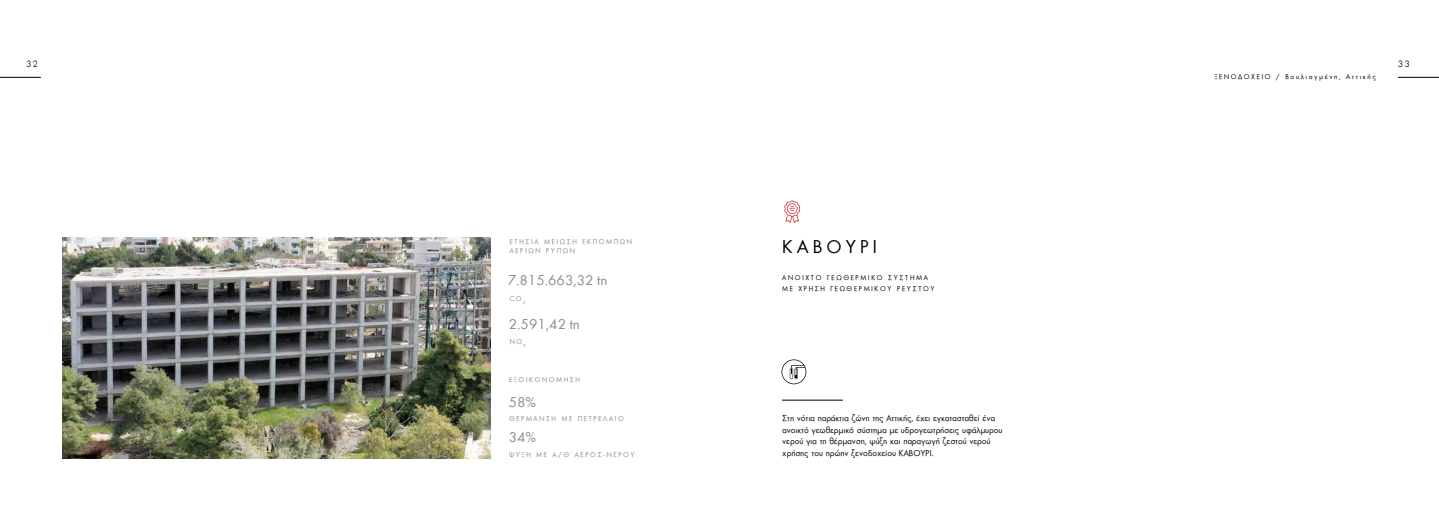
<style>
.page{position:relative;width:1439px;height:521px;background:#fff}
.page>*{position:absolute;margin:0;border:0;box-sizing:border-box;transform-origin:0 0}
.t1{font:19.25px "Futura Greek";letter-spacing:.2em;color:#000}
.t2{font:14.88px "Futura Greek";color:#8a8b8c}
.t3{font:9.62px/11.5px "UB Future";color:#000}
.t4{font:300 9.62px "Futura Greek";color:#000}
.t5{font:7.88px/9.5px "UB Future";letter-spacing:.2em;color:#8a8b8c}
.t6{font:7.88px "UB Future";letter-spacing:.2em;color:#000}
</style>
<div class="page">
<hr style="left:0;top:77px;width:41px;height:1px;background:#000">
<hr style="left:1398px;top:77px;width:41px;height:1px;background:#000">
<hr style="left:782px;top:400px;width:61px;height:1px;background:#000">
<svg style="left:781px;top:359px;width:25px;height:25px"></svg>
<svg style="left:784px;top:200px;width:16px;height:23px"></svg>
<img style="left:62px;top:238px;width:428px;height:221px">
<p class="t4" style="left:26px;top:59px;width:14px">32</p>
<p class="t4" style="left:1398px;top:59px;width:14px">33</p>
<p class="t5" style="left:509px;top:237px;width:124px">ΕΤΗΣΙΑ ΜΕΙΩΣΗ ΕΚΠΟΜΠΩΝ<br>ΑΕΡΙΩΝ ΡΥΠΩΝ</p>
<p class="t2" style="left:508px;top:273px;width:101px">7.815.663,32 tn</p>
<p class="t2" style="left:509px;top:316px;width:73px">2.591,42 tn</p>
<p class="t5" style="left:509px;top:294px;width:17px">CO <sub>2</sub></p>
<p class="t5" style="left:509px;top:337px;width:18px">NO <sub>x</sub></p>
<p class="t5" style="left:509px;top:375px;width:12px">Εξοικονόμηση</p>
<p class="t5" style="left:509px;top:414px;width:7px">θέρμανση</p>
<p class="t5" style="left:561px;top:414px;width:7px">με</p>
<p class="t5" style="left:577px;top:414px;width:7px">πετρέλαιο</p>
<p class="t5" style="left:509px;top:450px;width:13px">Ψύξη</p>
<p class="t5" style="left:536px;top:450px;width:7px">με</p>
<p class="t5" style="left:552px;top:450px;width:29px">Α/Θ αέρος</p>
<p class="t5" style="left:603px;top:450px;width:11px">-νερού</p>
<p class="t2" style="left:509px;top:394px;width:29px">58%</p>
<p class="t2" style="left:509px;top:430px;width:29px">34%</p>
<p class="t1" style="left:782px;top:237px;width:97px">καβουρι</p>
<p class="t6" style="left:782px;top:274px;width:13px">Ανοιχτό</p>
<p class="t6" style="left:827px;top:274px;width:7px">γεωθερμικό</p>
<p class="t6" style="left:888px;top:274px;width:7px">σύστημα</p>
<p class="t6" style="left:782px;top:285px;width:23px">Με χρήση</p>
<p class="t6" style="left:830px;top:285px;width:7px">γεωθερμικού</p>
<p class="t6" style="left:897px;top:285px;width:7px">ρευστού</p>
<p class="t3" style="left:782px;top:412px;width:221px">Στη νότια παράκτια ζώνη της Αττικής, έχει εγκατασταθεί ένα ανοικτό γεωθερμικό σύστημα με υδρογεωτρήσεις υφάλμυρου νερού για τη θέρμανση, ψύξη και παραγωγή ζεστού νερού χρήσης του πρώην ξενοδοχείου ΚΑΒΟΥΡΙ.</p>
<p class="t6" style="left:1214px;top:73px;width:163px">ΞΕΝΟΔΟΧΕΙΟ / Βουλιαγμένη, Αττικής</p>
</div>
